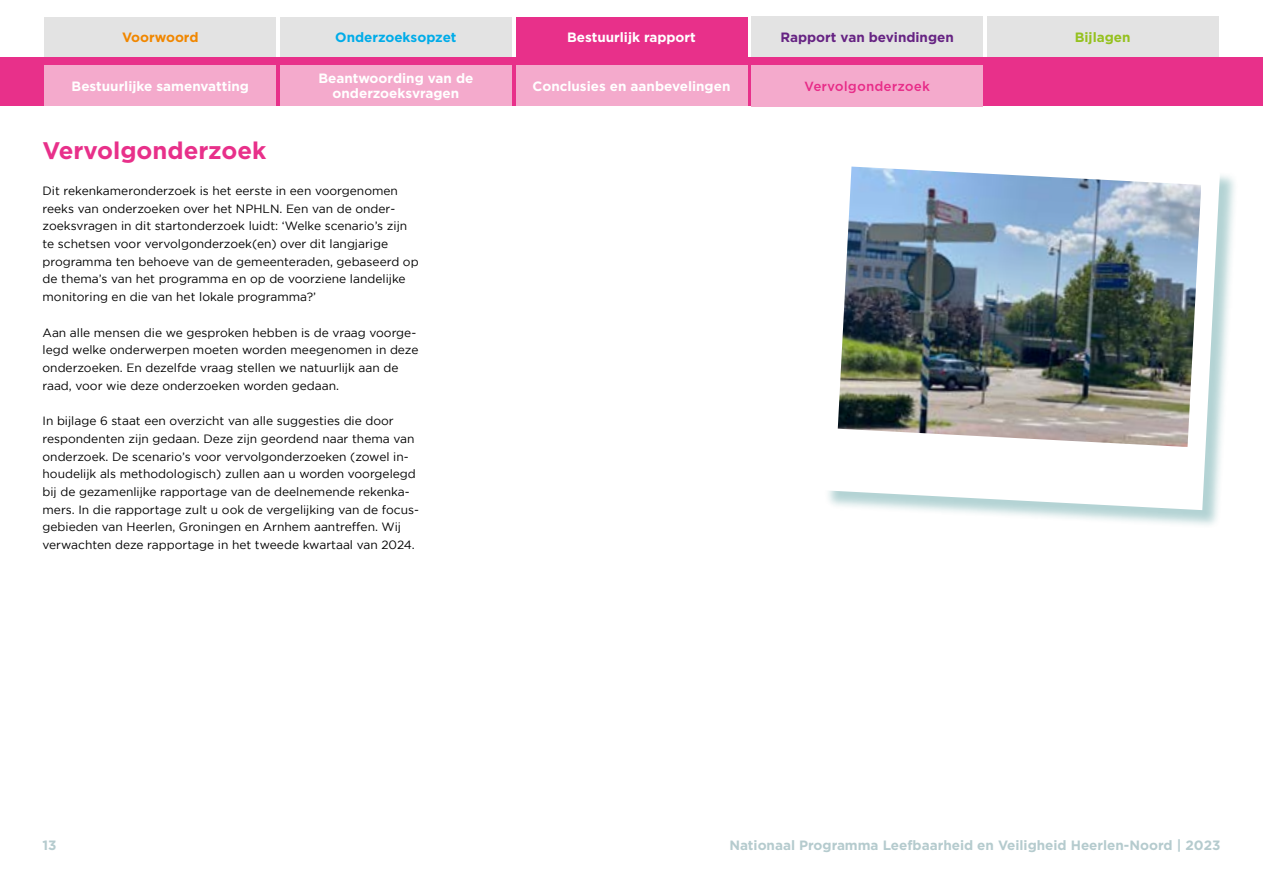
<style>
.page{position:relative;width:1263px;height:893px;background:#fff}
.page>*{position:absolute;margin:0;border:0;box-sizing:border-box;transform-origin:0 0}
.t1{font:700 24px "Gotham";color:#e8308a}
.t2{font:700 13.5px/15px "Gotham";color:#fff;text-align:center}
.t3{font:700 13.5px "Gotham";color:#b5cbce}
.t4{font:700 13.5px "Gotham";color:#662383}
.t5{font:700 13.5px "Gotham";color:#e8308a}
.t6{font:700 13.5px "Gotham";color:#00ace9}
.t7{font:700 13.5px "Gotham";color:#f18700}
.t8{font:700 13.5px "Gotham";color:#95c11f}
.t9{font:12px/17.7px "Gotham";color:#000}
</style>
<div class="page">
<div style="left:45px;top:17px;width:231px;height:41px;background:#e3e3e3"></div>
<div style="left:280px;top:17px;width:232px;height:41px;background:#e3e3e3"></div>
<div style="left:751px;top:17px;width:232px;height:41px;background:#e3e3e3"></div>
<div style="left:987px;top:17px;width:231px;height:41px;background:#e3e3e3"></div>
<div style="left:0;top:57px;width:1263px;height:49px;background:#e8308a"></div>
<div style="left:516px;top:17px;width:231px;height:41px;background:#e8308a"></div>
<div style="left:45px;top:65px;width:231px;height:41px;background:#f4aacc"></div>
<div style="left:280px;top:65px;width:232px;height:41px;background:#f4aacc"></div>
<div style="left:516px;top:65px;width:231px;height:41px;background:#f4aacc"></div>
<div style="left:751px;top:65px;width:232px;height:41px;background:#f4aacc"></div>
<div style="left:825px;top:152px;width:414px;height:377px;background:#006c6f;opacity:.3"></div>
<svg style="left:825px;top:152px;width:395px;height:358px"></svg>
<img style="left:838px;top:167px;width:363px;height:280px">
<p class="t7" style="left:122px;top:30px;width:78px">Voorwoord</p>
<p class="t6" style="left:335px;top:30px;width:123px">Onderzoeksopzet</p>
<p class="t2" style="left:567px;top:30px;width:130px">Bestuurlijk rapport</p>
<p class="t4" style="left:780px;top:30px;width:175px">Rapport van bevindingen</p>
<p class="t8" style="left:1075px;top:30px;width:57px">Bijlagen</p>
<p class="t2" style="left:72px;top:78px;width:179px">Bestuurlijke samenvatting</p>
<p class="t2" style="left:318px;top:71px;width:157px">Beantwoording van de onderzoeksvragen</p>
<p class="t2" style="left:532px;top:78px;width:199px">Conclusies en aanbevelingen</p>
<p class="t5" style="left:804px;top:78px;width:127px">Vervolgonderzoek</p>
<h2 class="t1" style="left:43px;top:137px;width:225px">Vervolgonderzoek</h2>
<p class="t9" style="left:43px;top:182px;width:378px">Dit rekenkameronderzoek is het eerste in een voorgenomen reeks van onderzoeken over het NPHLN. Een van de onder&shy;zoeksvragen in dit startonderzoek luidt: ‘Welke scenario’s zijn te schetsen voor vervolgonderzoek(en) over dit langjarige programma ten behoeve van de gemeenteraden, gebaseerd op de thema’s van het programma en op de voorziene landelijke monitoring en die van het lokale programma?’</p>
<p class="t9" style="left:43px;top:323px;width:377px">Aan alle mensen die we gesproken hebben is de vraag voorge&shy;legd welke onderwerpen moeten worden meegenomen in deze onderzoeken. En dezelfde vraag stellen we natuurlijk aan de raad, voor wie deze onderzoeken worden gedaan.</p>
<p class="t9" style="left:43px;top:412px;width:378px">In bijlage 6 staat een overzicht van alle suggesties die door respondenten zijn gedaan. Deze zijn geordend naar thema van onderzoek. De scenario’s voor vervolgonderzoeken (zowel in&shy;houdelijk als methodologisch) zullen aan u worden voorgelegd bij de gezamenlijke rapportage van de deelnemende rekenka&shy;mers. In die rapportage zult u ook de vergelijking van de focus&shy;gebieden van Heerlen, Groningen en Arnhem aantreffen. Wij verwachten deze rapportage in het tweede kwartaal van 2024.</p>
<p class="t3" style="left:43px;top:838px;width:16px">13</p>
<p class="t3" style="left:729px;top:838px;width:493px">Nationaal Programma Leefbaarheid en Veiligheid Heerlen-Noord | 2023</p>
</div>
